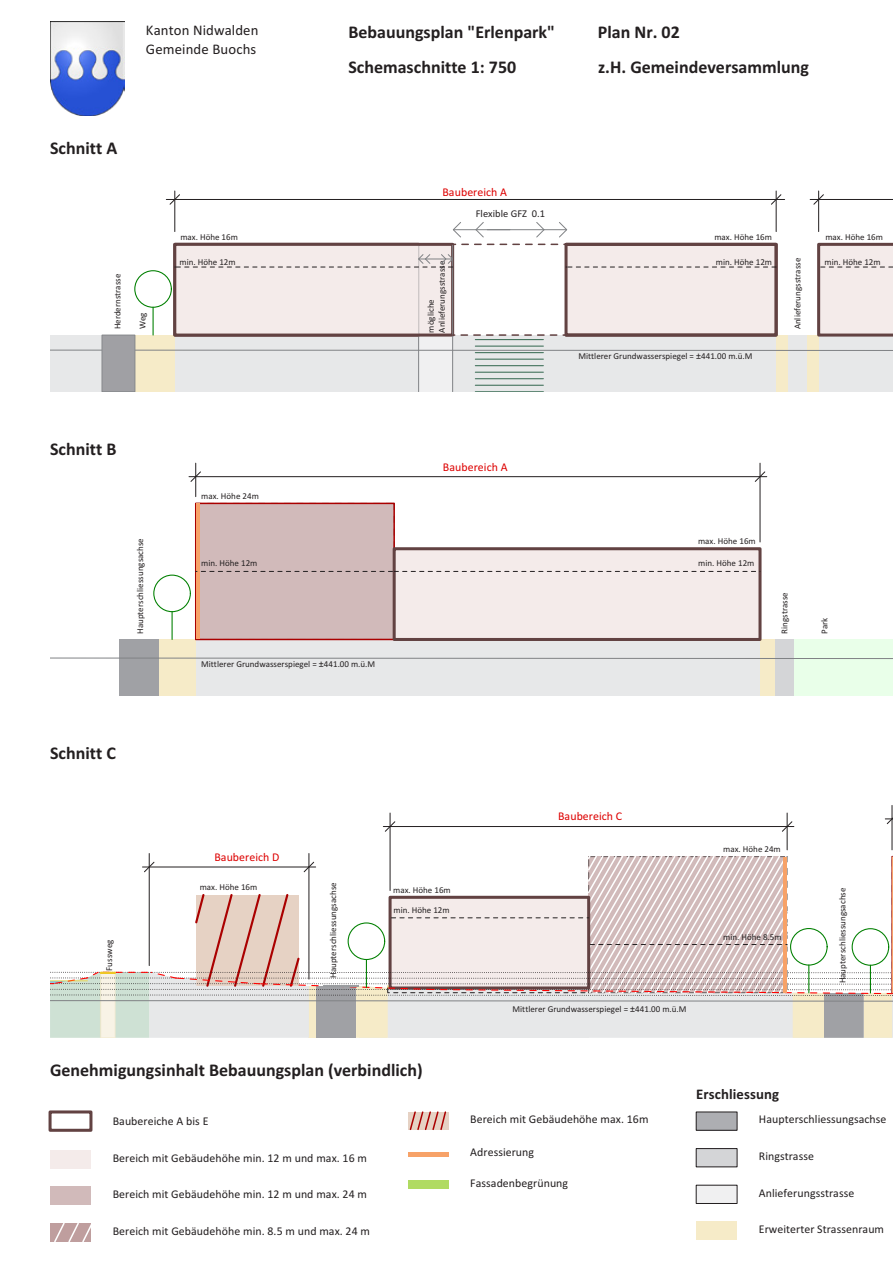
<style>
.page{position:relative;width:893px;height:1263px;background:#fff}
.page>*{position:absolute;margin:0;border:0;box-sizing:border-box;transform-origin:0 0}
.t1{font:700 18px "Calibri";color:#231f20}
.t2{font:14.7px "Calibri";letter-spacing:.01em;color:#231f20}
.t3{font:700 14.7px "Calibri";letter-spacing:.005em;color:#231f20}
.t4{font:11.85px "Calibri";letter-spacing:.005em;color:#231f20}
.t5{font:11.85px "Calibri";letter-spacing:.005em;color:#d00}
.t6{font:10.5px "Calibri";letter-spacing:.005em;color:#231f20}
.t7{font:9px/10.9px "Calibri";color:#231f20}
.s1{font-family:"Arial Narrow"}
</style>
<div class="page">
<div style="left:696px;top:1148px;width:41px;height:19px;background:#d4d5d7"></div>
<div style="left:696px;top:1148px;width:41px;height:19px;border:1px solid #231f20"></div>
<div style="left:696px;top:1112px;width:41px;height:18px;background:#adaeb2"></div>
<div style="left:696px;top:1185px;width:41px;height:18px;background:#f0f0f1"></div>
<div style="left:696px;top:1185px;width:41px;height:19px;border:1px solid #231f20"></div>
<div style="left:696px;top:1222px;width:41px;height:18px;background:#f6ebc8"></div>
<div style="left:49px;top:1110px;width:43px;height:22px;border:3px solid #624242"></div>
<div style="left:50px;top:1187px;width:41px;height:18px;background:#d1baba"></div>
<div style="left:50px;top:1150px;width:41px;height:18px;background:#f4ebea"></div>
<div style="left:50px;top:1223px;width:41px;height:19px;background:#bf9e9e"></div>
<svg style="left:54px;top:1223px;width:37px;height:19px"></svg>
<hr style="left:408px;top:1153px;width:40px;height:4px;background:#f7a268">
<div style="left:408px;top:1180px;width:40px;height:9px;background:#b0db62"></div>
<div style="left:408px;top:1112px;width:40px;height:17px;background:#e6d2c4"></div>
<svg style="left:409px;top:1111px;width:38px;height:19px"></svg>
<div style="left:122px;top:639px;width:668px;height:57px;background:#e7e8e9"></div>
<div style="left:119px;top:639px;width:40px;height:57px;background:#a0a1a5"></div>
<div style="left:774px;top:639px;width:20px;height:57px;background:#d4d5d7"></div>
<div style="left:794px;top:639px;width:99px;height:57px;background:#e9ffe9"></div>
<div style="left:159px;top:639px;width:37px;height:57px;background:#f6ebc8"></div>
<div style="left:760px;top:639px;width:14px;height:57px;background:#f6ebc8"></div>
<svg style="left:50px;top:657px;width:843px;height:3px"></svg>
<div style="left:153px;top:575px;width:38px;height:37px;border:1px solid #008000;border-radius:50%"></div>
<svg style="left:172px;top:612px;width:1px;height:27px"></svg>
<hr style="left:195px;top:463px;width:1px;height:34px;background:#231f20">
<hr style="left:760px;top:463px;width:1px;height:79px;background:#231f20">
<hr style="left:196px;top:476px;width:564px;height:1px;background:#231f20">
<svg style="left:189px;top:471px;width:13px;height:12px"></svg>
<svg style="left:754px;top:471px;width:13px;height:12px"></svg>
<svg style="left:195px;top:503px;width:565px;height:137px"></svg>
<div style="left:50px;top:335px;width:843px;height:57px;background:#e7e8e9"></div>
<div style="left:419px;top:335px;width:34px;height:57px;background:#f0f0f1"></div>
<div style="left:776px;top:335px;width:11px;height:57px;background:#f6ebc8"></div>
<div style="left:807px;top:335px;width:12px;height:57px;background:#f6ebc8"></div>
<div style="left:135px;top:335px;width:40px;height:57px;background:#f6ebc8"></div>
<div style="left:564px;top:243px;width:214px;height:94px;background:#f4ebea"></div>
<div style="left:173px;top:243px;width:281px;height:94px;background:#f4ebea;border:3px solid #624242"></div>
<svg style="left:50px;top:349px;width:843px;height:2px"></svg>
<hr style="left:476px;top:229px;width:68px;height:1px;background:#808285">
<svg style="left:536px;top:222px;width:32px;height:16px"></svg>
<hr style="left:452px;top:244px;width:1px;height:148px;background:#808285">
<hr style="left:418px;top:244px;width:1px;height:148px;background:#808285">
<div style="left:173px;top:243px;width:247px;height:94px;background:#f4ebea;border:3px solid #624242"></div>
<div style="left:564px;top:243px;width:214px;height:94px;border:3px solid #624242"></div>
<svg style="left:453px;top:334px;width:113px;height:2px"></svg>
<svg style="left:453px;top:244px;width:113px;height:1px"></svg>
<hr style="left:175px;top:191px;width:1px;height:41px;background:#231f20">
<hr style="left:776px;top:191px;width:1px;height:41px;background:#231f20">
<hr style="left:175px;top:199px;width:601px;height:1px;background:#231f20">
<svg style="left:166px;top:193px;width:14px;height:12px"></svg>
<svg style="left:771px;top:193px;width:14px;height:12px"></svg>
<div style="left:134px;top:270px;width:38px;height:38px;border:1px solid #008000;border-radius:50%"></div>
<svg style="left:153px;top:307px;width:1px;height:28px"></svg>
<hr style="left:475px;top:339px;width:68px;height:1px;background:#3e6f58">
<hr style="left:475px;top:352px;width:68px;height:1px;background:#3e6f58">
<hr style="left:475px;top:365px;width:68px;height:1px;background:#3e6f58">
<hr style="left:475px;top:378px;width:68px;height:1px;background:#3e6f58">
<hr style="left:475px;top:391px;width:68px;height:1px;background:#3e6f58">
<hr style="left:475px;top:372px;width:68px;height:1px;background:#3e6f58">
<hr style="left:475px;top:385px;width:68px;height:1px;background:#3e6f58">
<hr style="left:475px;top:359px;width:68px;height:1px;background:#3e6f58">
<hr style="left:475px;top:346px;width:68px;height:1px;background:#3e6f58">
<svg style="left:566px;top:267px;width:210px;height:1px"></svg>
<svg style="left:175px;top:253px;width:279px;height:15px"></svg>
<div style="left:102px;top:335px;width:33px;height:57px;background:#a0a0a4"></div>
<div style="left:102px;top:335px;width:33px;height:57px;border:1px solid #87898c"></div>
<svg style="left:453px;top:222px;width:57px;height:16px"></svg>
<svg style="left:817px;top:243px;width:76px;height:94px;background:#e4d8d8"></svg>
<hr style="left:818px;top:191px;width:1px;height:41px;background:#231f20">
<hr style="left:819px;top:199px;width:74px;height:1px;background:#231f20">
<svg style="left:810px;top:193px;width:14px;height:12px"></svg>
<hr style="left:149px;top:853px;width:1px;height:112px;background:#231f20">
<hr style="left:309px;top:853px;width:1px;height:126px;background:#231f20">
<hr style="left:892px;top:805px;width:1px;height:45px;background:#231f20">
<svg style="left:885px;top:813px;width:8px;height:12px"></svg>
<hr style="left:390px;top:813px;width:1px;height:77px;background:#231f20">
<hr style="left:787px;top:813px;width:1px;height:37px;background:#231f20">
<hr style="left:390px;top:826px;width:397px;height:1px;background:#231f20">
<svg style="left:383px;top:820px;width:13px;height:12px"></svg>
<svg style="left:782px;top:820px;width:12px;height:12px"></svg>
<svg style="left:50px;top:854px;width:843px;height:184px"></svg>
<img style="left:50px;top:21px;width:75px;height:95px">
<h2 class="t2" style="left:146px;top:25px;width:114px">Kanton Nidwalden</h2>
<h1 class="t1" style="left:598px;top:26px;width:84px">Plan Nr. 02</h1>
<h2 class="t2" style="left:146px;top:44px;width:112px">Gemeinde Buochs</h2>
<h1 class="t1" style="left:348px;top:60px;width:169px">Schemaschnitte 1: 750</h1>
<h1 class="t1" style="left:598px;top:60px;width:212px">z.H. Gemeindeversammlung</h1>
<h1 class="t1" style="left:348px;top:26px;width:208px">Bebauungsplan "Erlenpark"</h1>
<h1 class="t1" style="left:50px;top:142px;width:69px">Schnitt A</h1>
<p class="t7" style="left:113px;top:329px;width:57px;rotate:-90deg">Herdernstrasse</p>
<p class="t7" style="left:138px;top:329px;width:18px;rotate:-90deg">Weg</p>
<h3 class="t5" style="left:442px;top:187px;width:66px">Baubereich A</h3>
<p class="t7" style="left:180px;top:232px;width:59px">max. Höhe 16m</p>
<p class="t6" style="left:476px;top:210px;width:71px">Flexible GFZ 0.1</p>
<p class="t7" style="left:714px;top:232px;width:59px">max. Höhe 16m</p>
<p class="t7" style="left:180px;top:257px;width:58px">min. Höhe 12m</p>
<p class="t7" style="left:716px;top:257px;width:58px">min. Höhe 12m</p>
<p class="t7" style="left:426px;top:332px;width:73px;rotate:-90deg">mögliche<br>Anlieferungsstrasse</p>
<p class="t7" style="left:578px;top:351px;width:176px">Mittlerer Grundwasserspiegel = <span class="s1">±</span>441.00 m.ü.M</p>
<p class="t7" style="left:793px;top:329px;width:73px;rotate:-90deg">Anlieferungsstrasse</p>
<p class="t7" style="left:825px;top:232px;width:59px">max. Höhe 16m</p>
<p class="t7" style="left:824px;top:257px;width:58px">min. Höhe 12m</p>
<h1 class="t1" style="left:50px;top:442px;width:68px">Schnitt B</h1>
<p class="t7" style="left:135px;top:634px;width:97px;rotate:-90deg">Haupterschliessungsachse</p>
<h1 class="t1" style="left:50px;top:747px;width:67px">Schnitt C</h1>
<p class="t7" style="left:104px;top:971px;width:33px;rotate:-90deg">Fussweg</p>
<p class="t7" style="left:201px;top:491px;width:59px">max. Höhe 24m</p>
<p class="t7" style="left:201px;top:558px;width:58px">min. Höhe 12m</p>
<p class="t7" style="left:201px;top:659px;width:176px">Mittlerer Grundwasserspiegel = <span class="s1">±</span>441.00 m.ü.M</p>
<h3 class="t5" style="left:443px;top:463px;width:66px">Baubereich A</h3>
<p class="t7" style="left:698px;top:536px;width:59px">max. Höhe 16m</p>
<p class="t7" style="left:698px;top:558px;width:58px">min. Höhe 12m</p>
<p class="t7" style="left:780px;top:634px;width:43px;rotate:-90deg">Ringstrasse</p>
<p class="t7" style="left:820px;top:634px;width:18px;rotate:-90deg">Park</p>
<h3 class="t5" style="left:214px;top:853px;width:67px">Baubereich D</h3>
<p class="t7" style="left:328px;top:978px;width:97px;rotate:-90deg">Haupterschliessungsachse</p>
<p class="t7" style="left:200px;top:882px;width:59px">max. Höhe 16m</p>
<p class="t7" style="left:393px;top:885px;width:59px">max. Höhe 16m</p>
<p class="t7" style="left:393px;top:905px;width:58px">min. Höhe 12m</p>
<h3 class="t5" style="left:558px;top:811px;width:66px">Baubereich C</h3>
<p class="t7" style="left:513px;top:1005px;width:176px">Mittlerer Grundwasserspiegel = <span class="s1">±</span>441.00 m.ü.M</p>
<p class="t7" style="left:723px;top:844px;width:59px">max. Höhe 24m</p>
<p class="t7" style="left:723px;top:932px;width:60px">min. Höhe 8.5m</p>
<p class="t7" style="left:838px;top:983px;width:97px;rotate:-90deg">Haupterschliessungsachse</p>
<h1 class="t1" style="left:50px;top:1064px;width:374px">Genehmigungsinhalt Bebauungsplan (verbindlich)</h1>
<h3 class="t4" style="left:113px;top:1117px;width:97px">Baubereiche A bis E</h3>
<h3 class="t4" style="left:759px;top:1115px;width:129px">Haupterschliessungsachse</h3>
<h2 class="t3" style="left:696px;top:1088px;width:84px">Erschliessung</h2>
<h3 class="t4" style="left:470px;top:1115px;width:180px">Bereich mit Gebäudehöhe max. 16m</h3>
<h3 class="t4" style="left:113px;top:1153px;width:256px">Bereich mit Gebäudehöhe min. 12 m und max. 16 m</h3>
<h3 class="t4" style="left:113px;top:1190px;width:256px">Bereich mit Gebäudehöhe min. 12 m und max. 24 m</h3>
<h3 class="t4" style="left:113px;top:1226px;width:259px">Bereich mit Gebäudehöhe min. 8.5 m und max. 24 m</h3>
<h3 class="t4" style="left:470px;top:1148px;width:65px">Adressierung</h3>
<h3 class="t4" style="left:470px;top:1178px;width:99px">Fassadenbegrünung</h3>
<h3 class="t4" style="left:759px;top:1152px;width:57px">Ringstrasse</h3>
<h3 class="t4" style="left:759px;top:1188px;width:97px">Anlieferungsstrasse</h3>
<h3 class="t4" style="left:759px;top:1225px;width:127px">Erweiterter Strassenraum</h3>
</div>
